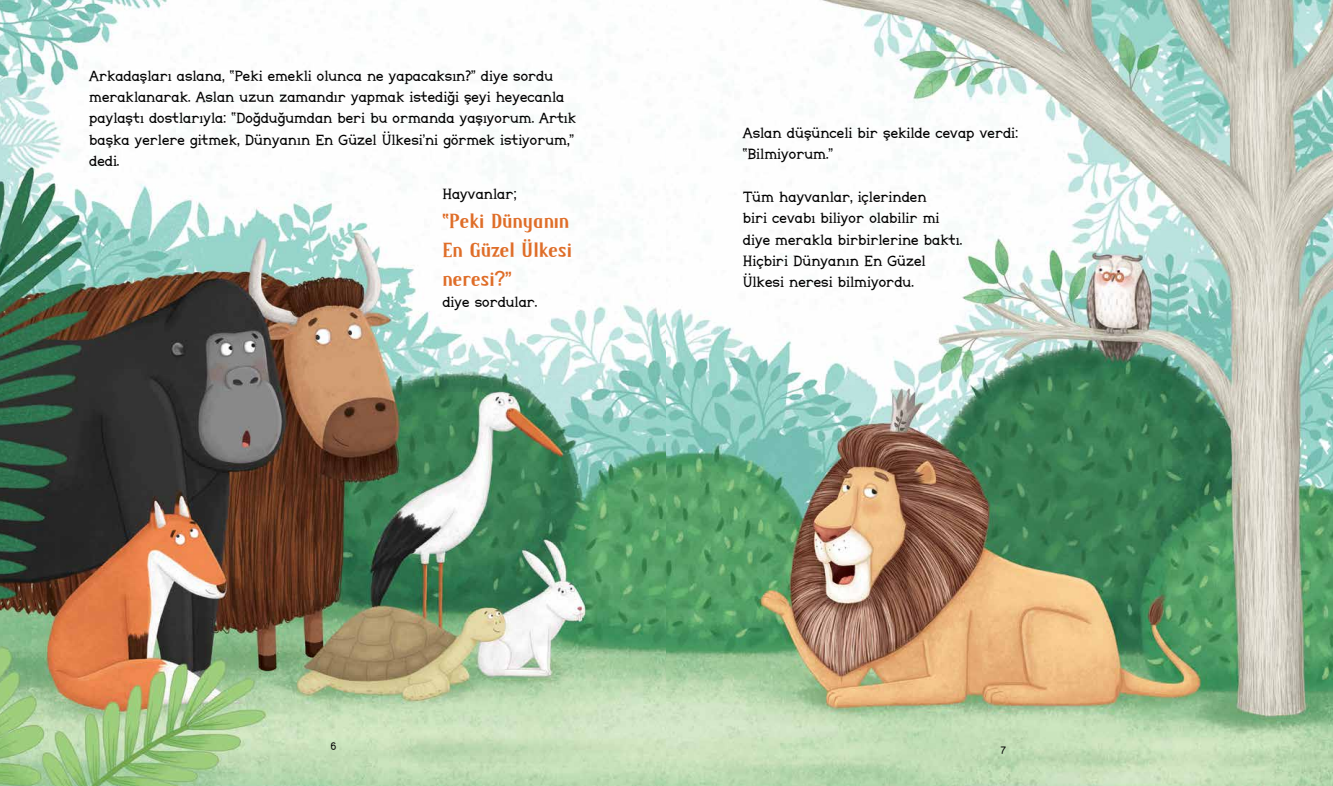
<style>
.page{position:relative;width:1333px;height:786px;background:#fff}
.page>*{position:absolute;margin:0;border:0;box-sizing:border-box;transform-origin:0 0}
.t1{font:17.4px/29px "a DEGU2";color:#df6d28}
.t2{font:12.6px/21.3px "a DEGU1";color:#000}
.t3{font:12.5px/21.2px "a DEGU1";color:#000}
.t4{font:8.7px "a DEGU1";color:#000}
</style>
<div class="page">
<img style="left:0;top:0;width:1332px;height:785px">
<p class="t3" style="left:89px;top:65px;width:488px">Arkadaşları aslana, “Peki emekli olunca ne yapacaksın?” diye sordu meraklanarak. Aslan uzun zamandır yapmak istediği şeyi heyecanla paylaştı dostlarıyla: “Doğduğumdan beri bu ormanda yaşıyorum. Artık başka yerlere gitmek, Dünyanın En Güzel Ülkesi’ni görmek istiyorum,” dedi.</p>
<p class="t3" style="left:442px;top:182px;width:76px">Hayvanlar;</p>
<h1 class="t1" style="left:442px;top:205px;width:131px">“Peki Dünyanın<br>En Güzel Ülkesi neresi?”</h1>
<p class="t3" style="left:442px;top:291px;width:96px">diye sordular.</p>
<p class="t2" style="left:742px;top:121px;width:277px">Aslan düşünceli bir şekilde cevap verdi: “Bilmiyorum.”</p>
<p class="t2" style="left:742px;top:185px;width:221px">Tüm hayvanlar, içlerinden<br>biri cevabı biliyor olabilir mi diye merakla birbirlerine baktı.<br>Hiçbiri Dünyanın En Güzel<br>Ülkesi neresi bilmiyordu.</p>
<p class="t4" style="left:330px;top:740px;width:7px">6</p>
<p class="t4" style="left:1000px;top:743px;width:7px">7</p>
</div>
